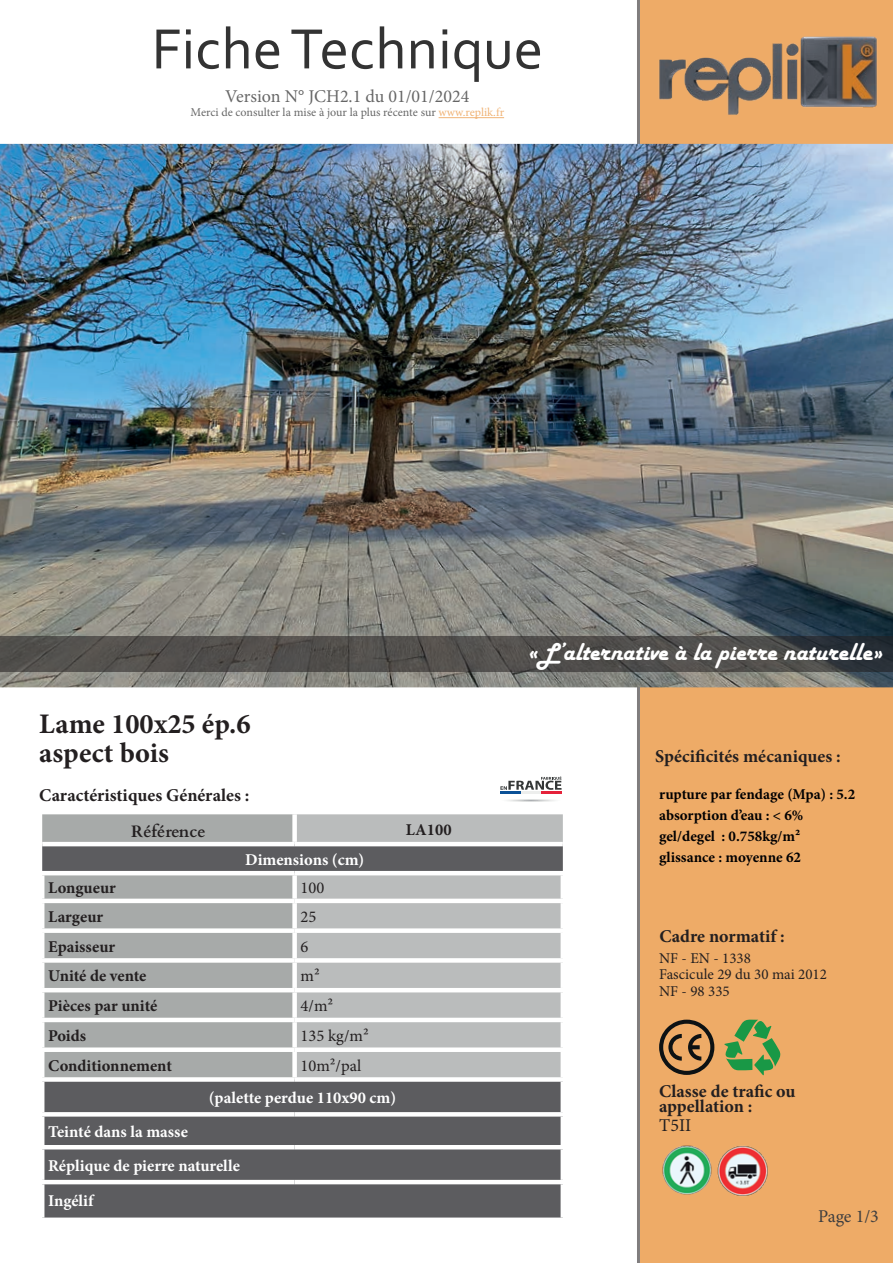
<style>
.page{position:relative;width:893px;height:1263px;background:#fff}
.page>*{position:absolute;margin:0;border:0;box-sizing:border-box;transform-origin:0 0}
.t1{font:59.4px "Corbel";color:#000001}
.t2{font:700 28.35px/28.5px "Minion Pro";color:#231f20}
.t3{font:25.5px "Harlow Solid";color:#fff}
.t4{font:700 18px/15px "Minion Pro";color:#231f20}
.t5{font:18px "Minion Pro";color:#000001}
.t6{font:18px "Minion Pro";color:#3e3e3f}
.t7{font:18px "Minion Pro";color:#231f20}
.t8{font:700 16.5px/34.5px "Minion Pro";color:#fff}
.t9{font:700 16.5px "Minion Pro";color:#231f20}
.t10{font:16.5px "Minion Pro";color:#231f20}
.t11{font:700 16.5px "Cardo";color:#231f20}
.t12{font:700 15px/21px "Minion Pro";color:#000002}
.t13{font:15px/16.5px "Minion Pro";color:#231f20}
.t14{font:12px "Minion Pro";color:#000001}
.s1{color:#e6811b}
</style>
<div class="page">
<hr style="left:637px;top:0;width:3px;height:1263px;background:#231f20">
<div style="left:640px;top:0;width:253px;height:1263px;background:#eeab67"></div>
<img style="left:659px;top:36px;width:218px;height:79px">
<svg style="left:724px;top:1019px;width:57px;height:56px"></svg>
<svg style="left:659px;top:1020px;width:55px;height:55px"></svg>
<hr style="left:439px;top:117px;width:65px;height:1px;background:#e6811b">
<hr style="left:504px;top:799px;width:54px;height:3px;background:#f9f9f9;border-radius:50%">
<hr style="left:505px;top:799px;width:52px;height:3px;background:#f4f5f5;border-radius:50%">
<hr style="left:507px;top:799px;width:48px;height:3px;background:#edeeed;border-radius:50%">
<hr style="left:510px;top:799px;width:42px;height:2px;background:#e4e5e4;border-radius:50%">
<hr style="left:512px;top:799px;width:38px;height:2px;background:#dadbda;border-radius:50%">
<hr style="left:513px;top:800px;width:36px;height:1px;background:#d7d9d8;border-radius:50%">
<hr style="left:514px;top:800px;width:33px;height:1px;background:#cfd2d3;border-radius:50%">
<hr style="left:516px;top:800px;width:30px;height:1px;background:#cacccb;border-radius:50%">
<svg style="left:517px;top:800px;width:28px;height:1px"></svg>
<hr style="left:541px;top:791px;width:20px;height:3px;background:#e5223a">
<hr style="left:521px;top:791px;width:20px;height:3px;background:#edeeed">
<hr style="left:500px;top:791px;width:21px;height:3px;background:#0b5197">
<svg style="left:500px;top:776px;width:61px;height:14px"></svg>
<svg style="left:42px;top:814px;width:250px;height:28px;background:#a8abaa"></svg>
<div style="left:297px;top:814px;width:266px;height:28px;background:#babcbc"></div>
<svg style="left:42px;top:846px;width:521px;height:371px;background:#8b8c8d"></svg>
<hr style="left:40px;top:1082px;width:4px;height:30px;background:#fff">
<hr style="left:561px;top:1082px;width:4px;height:30px;background:#fff">
<svg style="left:42px;top:1112px;width:253px;height:4px"></svg>
<hr style="left:40px;top:1116px;width:4px;height:29px;background:#fff">
<svg style="left:295px;top:1112px;width:268px;height:4px"></svg>
<hr style="left:561px;top:1116px;width:4px;height:29px;background:#fff">
<hr style="left:40px;top:1145px;width:255px;height:4px;background:#fff">
<hr style="left:40px;top:1149px;width:4px;height:31px;background:#fff">
<hr style="left:295px;top:1145px;width:270px;height:4px;background:#fff">
<hr style="left:561px;top:1149px;width:4px;height:31px;background:#fff">
<hr style="left:40px;top:1180px;width:255px;height:4px;background:#fff">
<hr style="left:40px;top:1184px;width:4px;height:33px;background:#fff">
<hr style="left:295px;top:1180px;width:270px;height:4px;background:#fff">
<hr style="left:561px;top:1184px;width:4px;height:33px;background:#fff">
<hr style="left:40px;top:871px;width:255px;height:4px;background:#fff">
<hr style="left:40px;top:875px;width:4px;height:24px;background:#fff">
<hr style="left:295px;top:871px;width:270px;height:4px;background:#fff">
<div style="left:292px;top:875px;width:5px;height:24px;background:#fff"></div>
<hr style="left:561px;top:875px;width:4px;height:24px;background:#fff">
<hr style="left:40px;top:899px;width:255px;height:4px;background:#fff">
<hr style="left:40px;top:903px;width:4px;height:25px;background:#fff">
<hr style="left:295px;top:899px;width:270px;height:4px;background:#fff">
<div style="left:292px;top:903px;width:5px;height:25px;background:#fff"></div>
<hr style="left:561px;top:903px;width:4px;height:25px;background:#fff">
<div style="left:40px;top:928px;width:255px;height:5px;background:#fff"></div>
<hr style="left:40px;top:933px;width:4px;height:25px;background:#fff">
<div style="left:295px;top:928px;width:270px;height:5px;background:#fff"></div>
<div style="left:292px;top:933px;width:5px;height:25px;background:#fff"></div>
<hr style="left:561px;top:933px;width:4px;height:25px;background:#fff">
<div style="left:40px;top:958px;width:255px;height:5px;background:#fff"></div>
<hr style="left:40px;top:963px;width:4px;height:25px;background:#fff">
<div style="left:295px;top:958px;width:270px;height:5px;background:#fff"></div>
<div style="left:292px;top:963px;width:5px;height:25px;background:#fff"></div>
<hr style="left:561px;top:963px;width:4px;height:25px;background:#fff">
<hr style="left:40px;top:988px;width:255px;height:4px;background:#fff">
<hr style="left:40px;top:992px;width:4px;height:26px;background:#fff">
<hr style="left:295px;top:988px;width:270px;height:4px;background:#fff">
<div style="left:292px;top:992px;width:5px;height:26px;background:#fff"></div>
<hr style="left:561px;top:992px;width:4px;height:26px;background:#fff">
<hr style="left:40px;top:1018px;width:255px;height:4px;background:#fff">
<hr style="left:40px;top:1022px;width:4px;height:25px;background:#fff">
<hr style="left:295px;top:1018px;width:270px;height:4px;background:#fff">
<div style="left:292px;top:1022px;width:5px;height:25px;background:#fff"></div>
<hr style="left:561px;top:1022px;width:4px;height:25px;background:#fff">
<div style="left:40px;top:1047px;width:255px;height:5px;background:#fff"></div>
<hr style="left:40px;top:1052px;width:4px;height:25px;background:#fff">
<div style="left:295px;top:1047px;width:270px;height:5px;background:#fff"></div>
<div style="left:292px;top:1052px;width:5px;height:25px;background:#fff"></div>
<hr style="left:561px;top:1052px;width:4px;height:25px;background:#fff">
<div style="left:40px;top:1077px;width:255px;height:5px;background:#fff"></div>
<div style="left:295px;top:1077px;width:270px;height:5px;background:#fff"></div>
<img style="left:662px;top:1145px;width:106px;height:51px">
<img style="left:0;top:144px;width:893px;height:543px">
<svg style="left:0;top:636px;width:893px;height:36px;background:#4d4b4a"></svg>
<h1 class="t1" style="left:152px;top:12px;width:393px">Fiche Technique</h1>
<p class="t5" style="left:225px;top:84px;width:246px">Version N° JCH2.1 du 01/01/2024</p>
<p class="t14" style="left:191px;top:105px;width:315px">Merci de consulter la mise à jour la plus récente sur <span class="s1">www.replik.fr</span></p>
<h2 class="t2" style="left:39px;top:709px;width:213px">Lame 100x25 ép.6 aspect bois</h2>
<p class="t4" style="left:39px;top:788px;width:212px">Caractéristiques Générales :</p>
<p class="t11" style="left:131px;top:818px;width:76px">Référence</p>
<p class="t9" style="left:406px;top:818px;width:47px">LA100</p>
<p class="t8" style="left:245px;top:842px;width:121px">Dimensions (cm)</p>
<p class="t9" style="left:48px;top:876px;width:69px">Longueur</p>
<p class="t10" style="left:301px;top:877px;width:25px">100</p>
<p class="t9" style="left:48px;top:905px;width:56px">Largeur</p>
<p class="t10" style="left:301px;top:905px;width:17px">25</p>
<p class="t9" style="left:48px;top:935px;width:68px">Epaisseur</p>
<p class="t10" style="left:301px;top:935px;width:9px">6</p>
<p class="t9" style="left:48px;top:964px;width:100px">Unité de vente</p>
<p class="t10" style="left:301px;top:965px;width:21px">m²</p>
<p class="t9" style="left:48px;top:994px;width:111px">Pièces par unité</p>
<p class="t10" style="left:301px;top:995px;width:34px">4/m²</p>
<p class="t9" style="left:48px;top:1024px;width:40px">Poids</p>
<p class="t10" style="left:301px;top:1024px;width:70px">135 kg/m²</p>
<p class="t9" style="left:48px;top:1054px;width:125px">Conditionnement</p>
<p class="t10" style="left:301px;top:1054px;width:62px">10m²/pal</p>
<p class="t8" style="left:209px;top:1080px;width:189px">(palette perdue 110x90 cm)</p>
<p class="t8" style="left:48px;top:1114px;width:193px">Teinté dans la masse<br>Réplique de pierre naturelle<br>Ingélif</p>
<h3 class="t3" style="left:527px;top:638px;width:357px">«L’alternative à la pierre naturelle»</h3>
<p class="t4" style="left:655px;top:748px;width:187px">Spécificités mécaniques :</p>
<p class="t12" style="left:659px;top:784px;width:198px">rupture par fendage (Mpa) : 5.2 absorption d’eau : &lt; 6% gel/degel : 0.758kg/m² glissance : moyenne 62</p>
<p class="t4" style="left:659px;top:928px;width:127px">Cadre normatif :</p>
<p class="t13" style="left:659px;top:950px;width:169px">NF - EN - 1338<br>Fascicule 29 du 30 mai 2012<br>NF - 98 335</p>
<p class="t4" style="left:659px;top:1084px;width:138px">Classe de trafic ou appellation :</p>
<p class="t7" style="left:659px;top:1113px;width:34px">T5II</p>
<p class="t6" style="left:818px;top:1204px;width:62px">Page 1/3</p>
</div>
